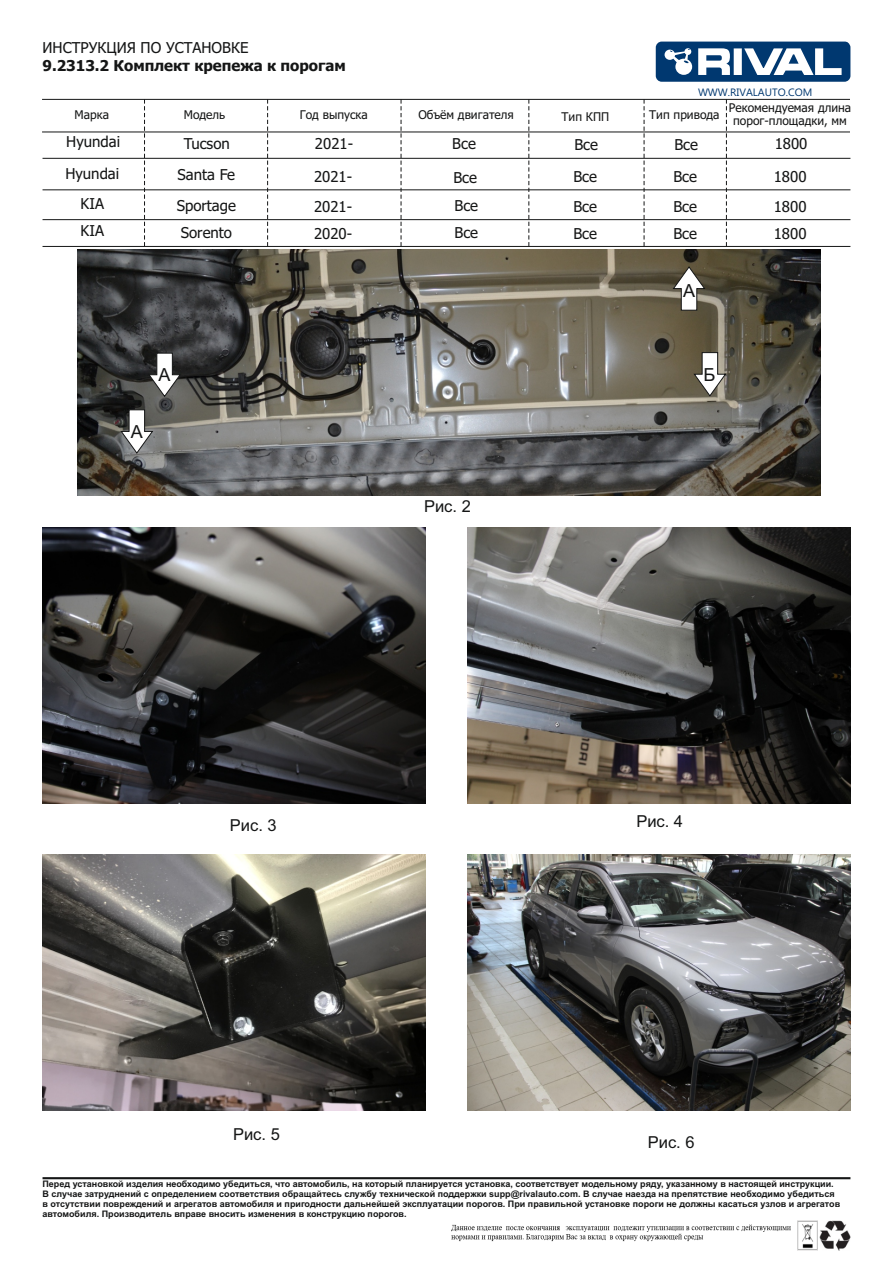
<style>
.page{position:relative;width:893px;height:1263px;background:#fff}
.page>*{position:absolute;margin:0;border:0;box-sizing:border-box;transform-origin:0 0}
.t1{font:18px "Arial";color:#151616}
.t2{font:16.5px "Arial";color:#151616}
.t3{font:15px "Tahoma";color:#151616}
.t4{font:700 15px "Tahoma";color:#151616}
.t5{font:12px/13px "Tahoma";color:#151616;text-align:center}
.t6{font:10.65px "Ebrima";color:#003870}
.t7{font:700 9px/10.1px "Arial";color:#151616}
</style>
<div class="page">
<img style="left:78px;top:250px;width:742px;height:246px">
<hr style="left:43px;top:1177px;width:807px;height:2px;background:#151616">
<img style="left:797px;top:1220px;width:53px;height:30px">
<img style="left:451px;top:1220px;width:350px;height:26px">
<svg style="left:120px;top:409px;width:34px;height:45px"></svg>
<svg style="left:693px;top:352px;width:34px;height:45px"></svg>
<svg style="left:656px;top:42px;width:194px;height:40px"></svg>
<svg style="left:672px;top:265px;width:34px;height:46px"></svg>
<img style="left:43px;top:527px;width:382px;height:277px">
<img style="left:468px;top:527px;width:382px;height:277px">
<img style="left:468px;top:854px;width:382px;height:256px">
<svg style="left:144px;top:100px;width:1px;height:146px"></svg>
<svg style="left:267px;top:100px;width:1px;height:146px"></svg>
<svg style="left:401px;top:100px;width:1px;height:146px"></svg>
<svg style="left:528px;top:100px;width:1px;height:146px"></svg>
<svg style="left:644px;top:100px;width:1px;height:146px"></svg>
<hr style="left:42px;top:99px;width:808px;height:1px;background:#151616">
<hr style="left:42px;top:132px;width:808px;height:1px;background:#151616">
<svg style="left:726px;top:99px;width:1px;height:147px"></svg>
<hr style="left:43px;top:158px;width:807px;height:1px;background:#151616">
<hr style="left:43px;top:189px;width:807px;height:1px;background:#151616">
<hr style="left:43px;top:219px;width:807px;height:1px;background:#151616">
<hr style="left:43px;top:246px;width:807px;height:1px;background:#151616">
<svg style="left:147px;top:352px;width:35px;height:46px"></svg>
<img style="left:43px;top:854px;width:382px;height:256px">
<h3 class="t3" style="left:43px;top:42px;width:207px">ИНСТРУКЦИЯ ПО УСТАНОВКЕ</h3>
<h3 class="t4" style="left:43px;top:60px;width:305px">9.2313.2 Комплект крепежа к порогам</h3>
<p class="t6" style="left:698px;top:88px;width:116px">WWW.RIVALAUTO.COM</p>
<h3 class="t5" style="left:75px;top:109px;width:36px">Марка</h3>
<h3 class="t5" style="left:184px;top:109px;width:43px">Модель</h3>
<h3 class="t5" style="left:300px;top:109px;width:70px">Год выпуска</h3>
<h3 class="t5" style="left:418px;top:109px;width:97px">Объём двигателя</h3>
<h3 class="t5" style="left:562px;top:111px;width:49px">Тип КПП</h3>
<h3 class="t5" style="left:649px;top:109px;width:72px">Тип привода</h3>
<h3 class="t3" style="left:66px;top:135px;width:55px">Hyundai</h3>
<h3 class="t3" style="left:184px;top:138px;width:47px">Tucson</h3>
<h3 class="t3" style="left:315px;top:138px;width:40px">2021-</h3>
<h3 class="t3" style="left:452px;top:138px;width:25px">Все</h3>
<h3 class="t3" style="left:574px;top:138px;width:25px">Все</h3>
<h3 class="t3" style="left:674px;top:138px;width:25px">Все</h3>
<h3 class="t5" style="left:729px;top:102px;width:124px">Рекомендуемая длина порог-площадки, мм</h3>
<h3 class="t3" style="left:775px;top:138px;width:34px">1800</h3>
<h3 class="t3" style="left:65px;top:168px;width:55px">Hyundai</h3>
<h3 class="t3" style="left:178px;top:169px;width:59px">Santa Fe</h3>
<h3 class="t3" style="left:314px;top:171px;width:40px">2021-</h3>
<h3 class="t3" style="left:453px;top:171px;width:25px">Все</h3>
<h3 class="t3" style="left:573px;top:171px;width:25px">Все</h3>
<h3 class="t3" style="left:673px;top:171px;width:25px">Все</h3>
<h3 class="t3" style="left:774px;top:171px;width:34px">1800</h3>
<h3 class="t3" style="left:81px;top:198px;width:25px">KIA</h3>
<h3 class="t3" style="left:177px;top:199px;width:61px">Sportage</h3>
<h3 class="t3" style="left:314px;top:200px;width:40px">2021-</h3>
<h3 class="t3" style="left:454px;top:200px;width:25px">Все</h3>
<h3 class="t3" style="left:573px;top:201px;width:25px">Все</h3>
<h3 class="t3" style="left:673px;top:201px;width:25px">Все</h3>
<h3 class="t3" style="left:774px;top:200px;width:34px">1800</h3>
<h3 class="t3" style="left:81px;top:224px;width:25px">KIA</h3>
<h3 class="t3" style="left:181px;top:226px;width:53px">Sorento</h3>
<h3 class="t3" style="left:314px;top:227px;width:40px">2020-</h3>
<h3 class="t3" style="left:454px;top:227px;width:25px">Все</h3>
<h3 class="t3" style="left:573px;top:227px;width:25px">Все</h3>
<h3 class="t3" style="left:673px;top:227px;width:25px">Все</h3>
<h3 class="t3" style="left:774px;top:227px;width:34px">1800</h3>
<h1 class="t1" style="left:159px;top:368px;width:14px">А</h1>
<h1 class="t1" style="left:131px;top:425px;width:14px">А</h1>
<h2 class="t2" style="left:424px;top:500px;width:48px">Рис. 2</h2>
<h1 class="t1" style="left:683px;top:284px;width:14px">А</h1>
<h1 class="t1" style="left:704px;top:368px;width:13px">Б</h1>
<h2 class="t2" style="left:230px;top:819px;width:48px">Рис. 3</h2>
<h2 class="t2" style="left:636px;top:815px;width:48px">Рис. 4</h2>
<h2 class="t2" style="left:233px;top:1128px;width:48px">Рис. 5</h2>
<h2 class="t2" style="left:648px;top:1136px;width:48px">Рис. 6</h2>
<p class="t7" style="left:43px;top:1180px;width:799px">Перед установкой изделия необходимо убедиться, что автомобиль, на который планируется установка, соответствует модельному ряду, указанному в настоящей инструкции.<br>В случае затруднений с определением соответствия обращайтесь службу технической поддержки supp@rivalauto.com. В случае наезда на препятствие необходимо убедиться в отсутствии повреждений и агрегатов автомобиля и пригодности дальнейшей эксплуатации порогов. При правильной установке пороги не должны касаться узлов и агрегатов автомобиля. Производитель вправе вносить изменения в конструкцию порогов.</p>
</div>
